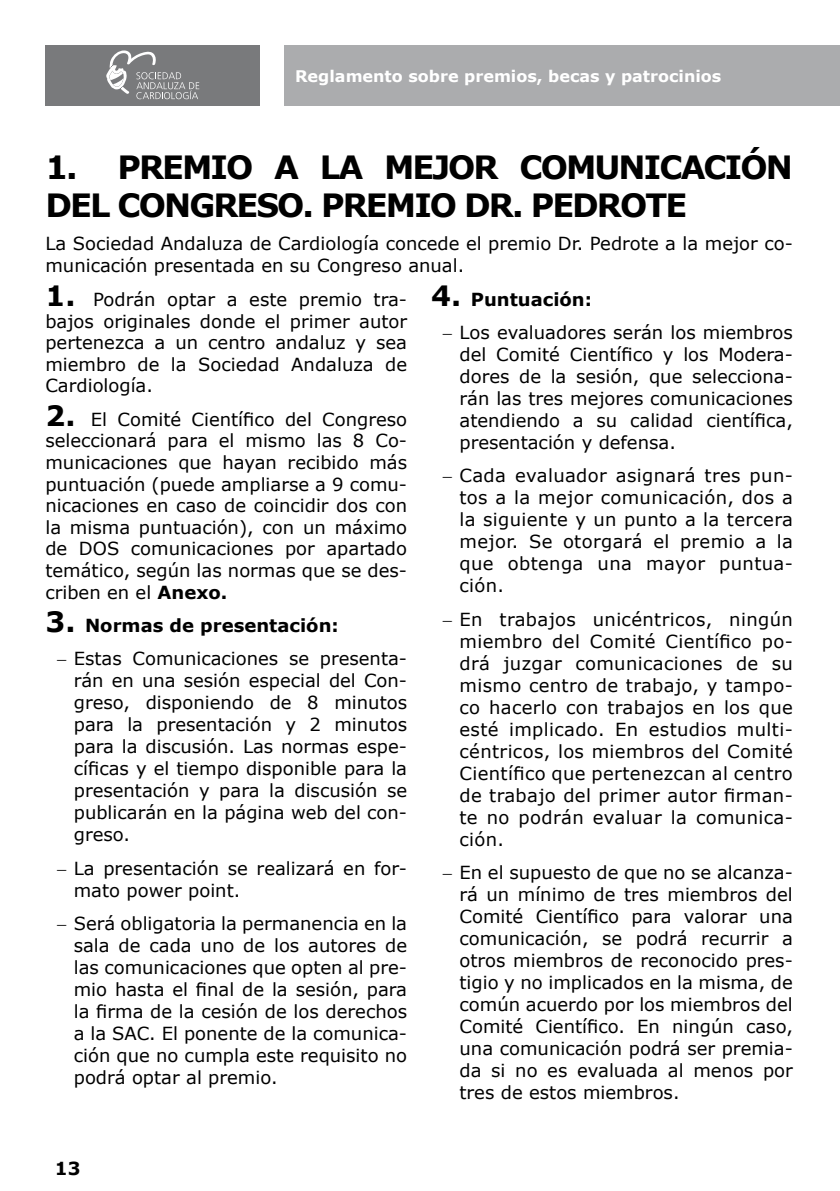
<style>
.page{position:relative;width:840px;height:1191px;background:#fff}
.page>*{position:absolute;margin:0;border:0;box-sizing:border-box;transform-origin:0 0}
.t1{font:700 32px/38.4px "Verdana";letter-spacing:-.06em;color:#000}
.t2{font:18px/22px "Verdana";color:#000;text-align:justify}
.t3{font:700 18px "Verdana";color:#000}
.t4{font:700 16px "Verdana";color:#fff}
.s1{font-weight:700;font-size:28px}
.s2{font-weight:700}
</style>
<div class="page">
<div style="left:284px;top:45px;width:555px;height:61px;background:#abacae"></div>
<div style="left:45px;top:45px;width:215px;height:61px;background:#797a7c"></div>
<svg style="left:106px;top:50px;width:93px;height:49px"></svg>
<p class="t4" style="left:295px;top:64px;width:427px">Reglamento sobre premios, becas y patrocinios</p>
<h1 class="t1" style="left:45px;top:147px;width:748px">1. PREMIO A LA MEJOR COMUNICACIÓN<br>DEL CONGRESO. PREMIO DR. PEDROTE</h1>
<p class="t2" style="left:45px;top:232px;width:748px">La Sociedad Andaluza de Cardiología concede el premio Dr. Pedrote a la mejor co&shy;municación presentada en su Congreso anual.</p>
<p class="t2" style="left:45px;top:288px;width:363px"><span class="s1">1.</span> Podrán optar a este premio tra&shy;bajos originales donde el primer autor pertenezca a un centro andaluz y sea miembro de la Sociedad Andaluza de Cardiología.</p>
<p class="t2" style="left:45px;top:408px;width:363px"><span class="s1">2.</span> El Comité Científico del Congreso seleccionará para el mismo las 8 Co&shy;municaciones que hayan recibido más puntuación (puede ampliarse a 9 comu&shy;nicaciones en caso de coincidir dos con la misma puntuación), con un máximo de DOS comunicaciones por apartado temático, según las normas que se des&shy;criben en el <span class="s2">Anexo.</span></p>
<p class="t2" style="left:57px;top:608px;width:351px;line-height:33.4px;text-indent:-11px"><span class="s1">3.</span> <span class="s2">Normas de presentación:<br></span>− Estas Comunicaciones se presenta-</p>
<p class="t2" style="left:74px;top:669px;width:334px">rán en una sesión especial del Con&shy;greso, disponiendo de 8 minutos para la presentación y 2 minutos para la discusión. Las normas espe&shy;cíficas y el tiempo disponible para la presentación y para la discusión se publicarán en la página web del con&shy;greso.</p>
<p class="t2" style="left:74px;top:857px;width:334px;text-indent:-17px">− La presentación se realizará en for&shy;mato power point.</p>
<p class="t2" style="left:74px;top:912px;width:334px;text-indent:-17px">− Será obligatoria la permanencia en la sala de cada uno de los autores de las comunicaciones que opten al pre&shy;mio hasta el final de la sesión, para la firma de la cesión de los derechos a la SAC. El ponente de la comunica&shy;ción que no cumpla este requisito no podrá optar al premio.</p>
<p class="t2" style="left:442px;top:282px;width:352px;line-height:33.4px;text-indent:-11px"><span class="s1">4.</span> <span class="s2">Puntuación:<br></span>− Los evaluadores serán los miembros</p>
<p class="t2" style="left:459px;top:343px;width:334px">del Comité Científico y los Modera&shy;dores de la sesión, que selecciona&shy;rán las tres mejores comunicaciones atendiendo a su calidad científica, presentación y defensa.</p>
<p class="t2" style="left:459px;top:464px;width:335px;text-indent:-17px">− Cada evaluador asignará tres pun&shy;tos a la mejor comunicación, dos a la siguiente y un punto a la tercera mejor. Se otorgará el premio a la que obtenga una mayor puntua&shy;ción.</p>
<p class="t2" style="left:459px;top:608px;width:335px;text-indent:-17px">− En trabajos unicéntricos, ningún miembro del Comité Científico po&shy;drá juzgar comunicaciones de su mismo centro de trabajo, y tampo&shy;co hacerlo con trabajos en los que esté implicado. En estudios multi&shy;céntricos, los miembros del Comité Científico que pertenezcan al centro de trabajo del primer autor firman&shy;te no podrán evaluar la comunica&shy;ción.</p>
<p class="t2" style="left:459px;top:861px;width:334px;text-indent:-17px">− En el supuesto de que no se alcanza&shy;rá un mínimo de tres miembros del Comité Científico para valorar una comunicación, se podrá recurrir a otros miembros de reconocido pres&shy;tigio y no implicados en la misma, de común acuerdo por los miembros del Comité Científico. En ningún caso, una comunicación podrá ser premia&shy;da si no es evaluada al menos por tres de estos miembros.</p>
<p class="t3" style="left:55px;top:1155px;width:27px">13</p>
</div>
